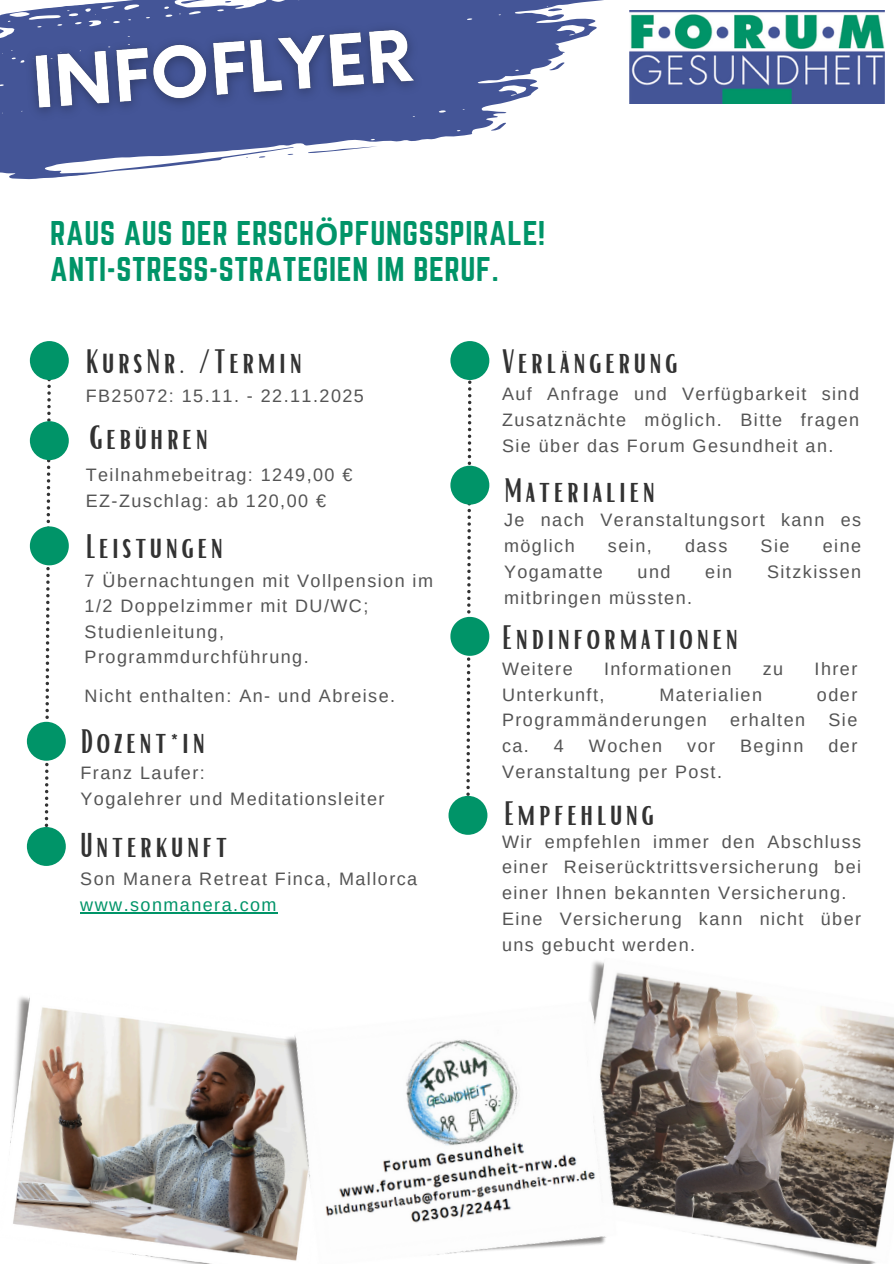
<style>
.page{position:relative;width:894px;height:1264px;background:#fff}
.page>*{position:absolute;margin:0;border:0;box-sizing:border-box;transform-origin:0 0}
.t1{font:33px "Bright";letter-spacing:.1em;color:#323232}
.t2{font:30px/36px "Norwester";letter-spacing:.02em;color:#009468}
.t3{font:18px/25.8px "Arimo";letter-spacing:.08em;color:#545454}
.t4{font:18px "Arimo";letter-spacing:.08em;color:#009468}
.s1{font-family:"Noto Sans";font-weight:700}
</style>
<div class="page">
<svg style="left:5px;top:0;width:599px;height:41px;fill:#445597"></svg>
<svg style="left:547px;top:7px;width:15px;height:5px"></svg>
<svg style="left:180px;top:0;width:31px;height:4px"></svg>
<svg style="left:224px;top:1px;width:7px;height:2px"></svg>
<svg style="left:0;top:14px;width:570px;height:166px;fill:#445597"></svg>
<svg style="left:308px;top:146px;width:70px;height:8px"></svg>
<svg style="left:490px;top:123px;width:16px;height:8px"></svg>
<svg style="left:489px;top:68px;width:15px;height:4px"></svg>
<svg style="left:259px;top:156px;width:6px;height:2px"></svg>
<svg style="left:433px;top:33px;width:7px;height:4px"></svg>
<svg style="left:451px;top:31px;width:6px;height:2px"></svg>
<svg style="left:450px;top:341px;width:39px;height:39px"></svg>
<div style="left:27px;top:827px;width:39px;height:39px;background:#009468;border-radius:50%"></div>
<div style="left:448px;top:796px;width:39px;height:38px;background:#009468;border-radius:50%"></div>
<div style="left:30px;top:341px;width:39px;height:39px;background:#009468;border-radius:50%"></div>
<div style="left:27px;top:721px;width:39px;height:39px;background:#009468;border-radius:50%"></div>
<svg style="left:30px;top:346px;width:39px;height:512px"></svg>
<img style="left:629px;top:10px;width:255px;height:94px">
<svg style="left:450px;top:345px;width:39px;height:482px"></svg>
<img style="left:592px;top:961px;width:301px;height:302px">
<img style="left:10px;top:997px;width:255px;height:266px">
<img style="left:265px;top:965px;width:380px;height:298px">
<img style="left:17px;top:11px;width:416px;height:119px">
<hr style="left:80px;top:912px;width:198px;height:1px;background:#009468">
<p class="t2" style="left:50px;top:214px;width:496px">RAUS AUS DER ERSCH<span class="s1">Ö</span>PFUNGSSPIRALE!<br>ANTI-STRESS-STRATEGIEN IM BERUF.</p>
<p class="t1" style="left:86px;top:340px;width:218px">KursNr. /Termin</p>
<h3 class="t3" style="left:86px;top:382px;width:280px">FB25072: 15.11. - 22.11.2025</h3>
<p class="t1" style="left:89px;top:416px;width:120px">Gebühren</p>
<h3 class="t3" style="left:86px;top:462px;width:268px">Teilnahmebeitrag: 1249,00 €</h3>
<p class="t3" style="left:86px;top:488px;width:242px">EZ-Zuschlag: ab 120,00 €</p>
<p class="t1" style="left:86px;top:525px;width:139px">Leistungen</p>
<h3 class="t3" style="left:85px;top:568px;width:350px">7 Übernachtungen mit Vollpension im<br>1/2 Doppelzimmer mit DU/WC;<br>Studienleitung,<br>Programmdurchführung.</h3>
<p class="t3" style="left:85px;top:682px;width:312px">Nicht enthalten: An- und Abreise.</p>
<p class="t1" style="left:80px;top:720px;width:126px">Dozent*in</p>
<p class="t3" style="left:80px;top:760px;width:126px">Franz Laufer:</p>
<p class="t3" style="left:80px;top:786px;width:305px">Yogalehrer und Meditationsleiter</p>
<h4 class="t1" style="left:80px;top:824px;width:148px">Unterkunft</h4>
<h3 class="t3" style="left:80px;top:866px;width:338px">Son Manera Retreat Finca, Mallorca</h3>
<p class="t4" style="left:80px;top:895px;width:198px">www.sonmanera.com</p>
<p class="t1" style="left:502px;top:340px;width:177px">Verlängerung</p>
<p class="t3" style="left:502px;top:381px;width:358px;text-align:justify">Auf Anfrage und Verfügbarkeit sind Zusatznächte möglich. Bitte fragen Sie über das Forum Gesundheit an.</p>
<p class="t1" style="left:504px;top:468px;width:153px">Materialien</p>
<h3 class="t3" style="left:504px;top:506px;width:358px">Je nach Veranstaltungsort kann es möglich</h3>
<h3 class="t3" style="left:607px;top:532px;width:45px">sein,</h3>
<h3 class="t3" style="left:684px;top:532px;width:44px">dass</h3>
<h3 class="t3" style="left:760px;top:532px;width:30px">Sie</h3>
<h3 class="t3" style="left:822px;top:532px;width:40px">eine</h3>
<h3 class="t3" style="left:504px;top:558px;width:100px">Yogamatte</h3>
<h3 class="t3" style="left:637px;top:558px;width:34px">und</h3>
<h3 class="t3" style="left:705px;top:558px;width:28px">ein</h3>
<h3 class="t3" style="left:766px;top:558px;width:95px">Sitzkissen</h3>
<h3 class="t3" style="left:504px;top:584px;width:189px">mitbringen müssten.</h3>
<p class="t1" style="left:502px;top:615px;width:237px">Endinformationen</p>
<p class="t3" style="left:502px;top:655px;width:72px">Weitere</p>
<p class="t3" style="left:604px;top:655px;width:129px">Informationen</p>
<p class="t3" style="left:762px;top:655px;width:22px">zu</p>
<p class="t3" style="left:814px;top:655px;width:44px">Ihrer</p>
<p class="t3" style="left:502px;top:681px;width:104px">Unterkunft,</p>
<p class="t3" style="left:659px;top:681px;width:104px">Materialien</p>
<p class="t3" style="left:816px;top:681px;width:42px">oder</p>
<p class="t3" style="left:502px;top:707px;width:206px">Programmänderungen</p>
<p class="t3" style="left:729px;top:707px;width:77px">erhalten</p>
<p class="t3" style="left:828px;top:707px;width:30px">Sie</p>
<p class="t3" style="left:502px;top:733px;width:63px">ca. 4</p>
<p class="t3" style="left:588px;top:733px;width:75px">Wochen</p>
<p class="t3" style="left:687px;top:733px;width:29px">vor</p>
<p class="t3" style="left:740px;top:733px;width:65px">Beginn</p>
<p class="t3" style="left:828px;top:733px;width:30px">der</p>
<p class="t3" style="left:502px;top:759px;width:221px">Veranstaltung per Post.</p>
<h3 class="t1" style="left:504px;top:791px;width:152px">Empfehlung</h3>
<p class="t3" style="left:502px;top:828px;width:360px;text-align:justify">Wir empfehlen immer den Abschluss einer Reiserücktrittsversicherung bei einer Ihnen bekannten Versicherung.</p>
<p class="t3" style="left:502px;top:906px;width:360px">Eine Versicherung kann nicht über uns gebucht werden.</p>
</div>
